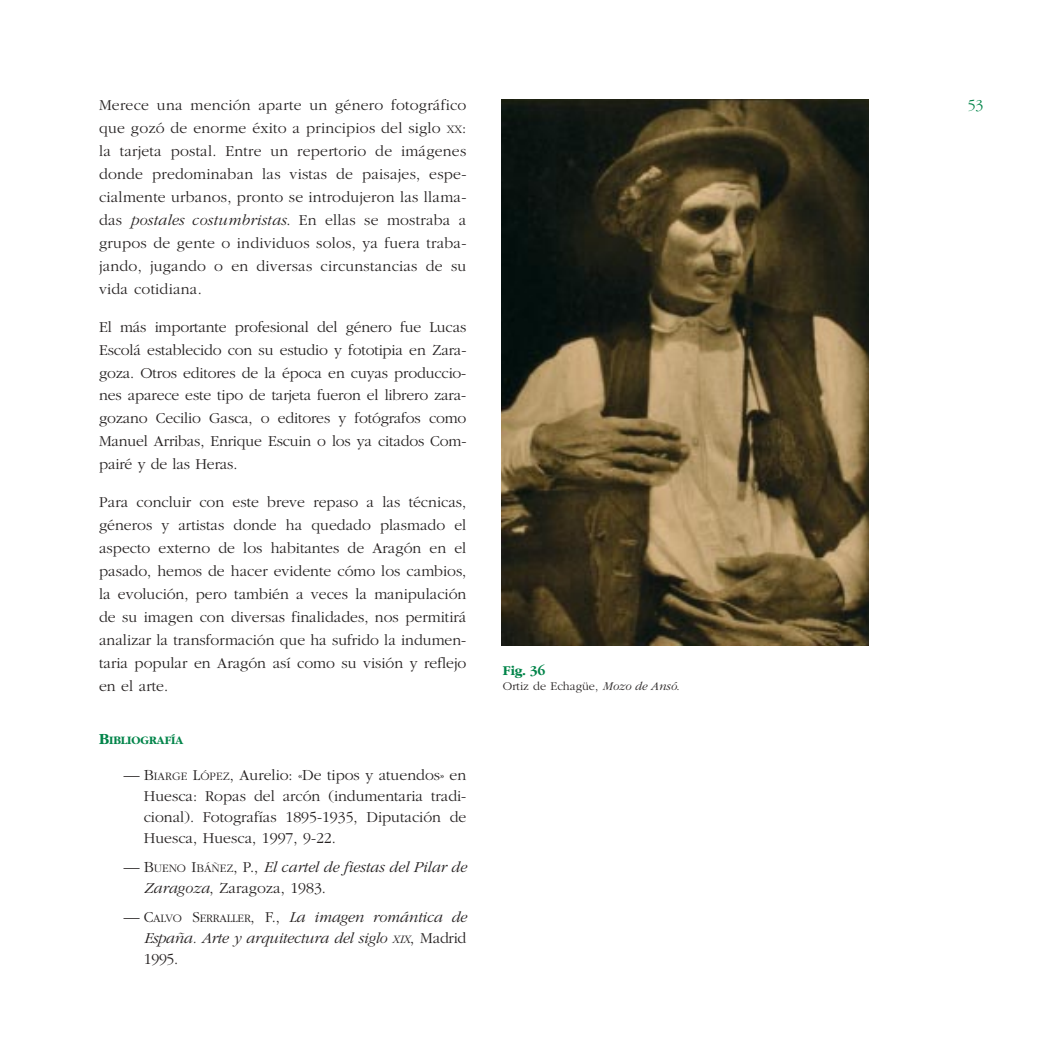
<style>
.page{position:relative;width:1042px;height:1042px;background:#fff}
.page>*{position:absolute;margin:0;border:0;box-sizing:border-box;transform-origin:0 0}
.t1{font:300 15.75px/22.9px "Garamond";color:#231f1f;text-align:justify}
.t2{font:italic 300 15.75px/21.2px "Garamond";letter-spacing:-.015em;color:#231f1f}
.t3{font:300 15.75px "Garamond";color:#008449}
.t4{font:700 14px "Garamond";color:#008449}
.t5{font:300 12.25px "Garamond";color:#231f1f}
.t6{font:700 11.9px "Garamond";color:#008449}
.s1{font-size:11.9px}
.s2{font-style:italic}
.s3{font-size:15.75px}
.s4{font-style:normal}
.s5{font-style:normal;font-size:11.9px}
</style>
<div class="page">
<img style="left:501px;top:99px;width:367px;height:546px">
<p class="t1" style="left:99px;top:95px;width:369px">Merece una mención aparte un género fotográfico</p>
<p class="t3" style="left:967px;top:99px;width:17px">53</p>
<p class="t1" style="left:99px;top:118px;width:369px">que gozó de enorme éxito a principios del siglo <span class="s1">XX</span>: la tarjeta postal. Entre un repertorio de imágenes donde predominaban las vistas de paisajes, espe&shy;cialmente urbanos, pronto se introdujeron las llama&shy;das <span class="s2">postales costumbristas</span>. En ellas se mostraba a grupos de gente o individuos solos, ya fuera traba&shy;jando, jugando o en diversas circunstancias de su vida cotidiana.</p>
<p class="t1" style="left:99px;top:316px;width:369px">El más importante profesional del género fue Lucas Escolá establecido con su estudio y fototipia en Zara&shy;goza. Otros editores de la época en cuyas produccio&shy;nes aparece este tipo de tarjeta fueron el librero zara&shy;gozano Cecilio Gasca, o editores y fotógrafos como Manuel Arribas, Enrique Escuin o los ya citados Com&shy;pairé y de las Heras.</p>
<p class="t1" style="left:99px;top:492px;width:369px">Para concluir con este breve repaso a las técnicas, géneros y artistas donde ha quedado plasmado el aspecto externo de los habitantes de Aragón en el pasado, hemos de hacer evidente cómo los cambios, la evolución, pero también a veces la manipulación de su imagen con diversas finalidades, nos permitirá analizar la transformación que ha sufrido la indumen&shy;taria popular en Aragón así como su visión y reflejo en el arte.</p>
<p class="t4" style="left:503px;top:664px;width:44px">Fig. 36</p>
<p class="t5" style="left:503px;top:681px;width:178px">Ortiz de Echagüe, <span class="s2">Mozo de Ansó</span>.</p>
<p class="t6" style="left:99px;top:735px;width:86px"><span class="s3">B</span>IBLIOGRAFÍA</p>
<p class="t1" style="left:144px;top:765px;width:324px;line-height:21.2px;text-indent:-20px">— B<span class="s1">IARGE</span> L<span class="s1">ÓPEZ</span>, Aurelio: «De tipos y atuendos» en Huesca: Ropas del arcón (indumentaria tradi&shy;cional). Fotografías 1895-1935, Diputación de Huesca, Huesca, 1997, 9-22.</p>
<p class="t2" style="left:144px;top:857px;width:324px;text-indent:-20px"><span class="s4">— B</span><span class="s5">UENO</span> <span class="s4">I</span><span class="s5">BÁÑEZ</span><span class="s4">, P.,</span> El cartel de fiestas del Pilar de<br>Zaragoza<span class="s4">, Zaragoza, 1983.</span></p>
<p class="t2" style="left:144px;top:907px;width:324px;text-align:justify;text-indent:-20px"><span class="s4">— C</span><span class="s5">ALVO</span> <span class="s4">S</span><span class="s5">ERRALLER</span><span class="s4">, F.,</span> La imagen romántica de España. Arte y arquitectura del siglo <span class="s1">XIX</span><span class="s4">, Madrid 1995.</span></p>
</div>
